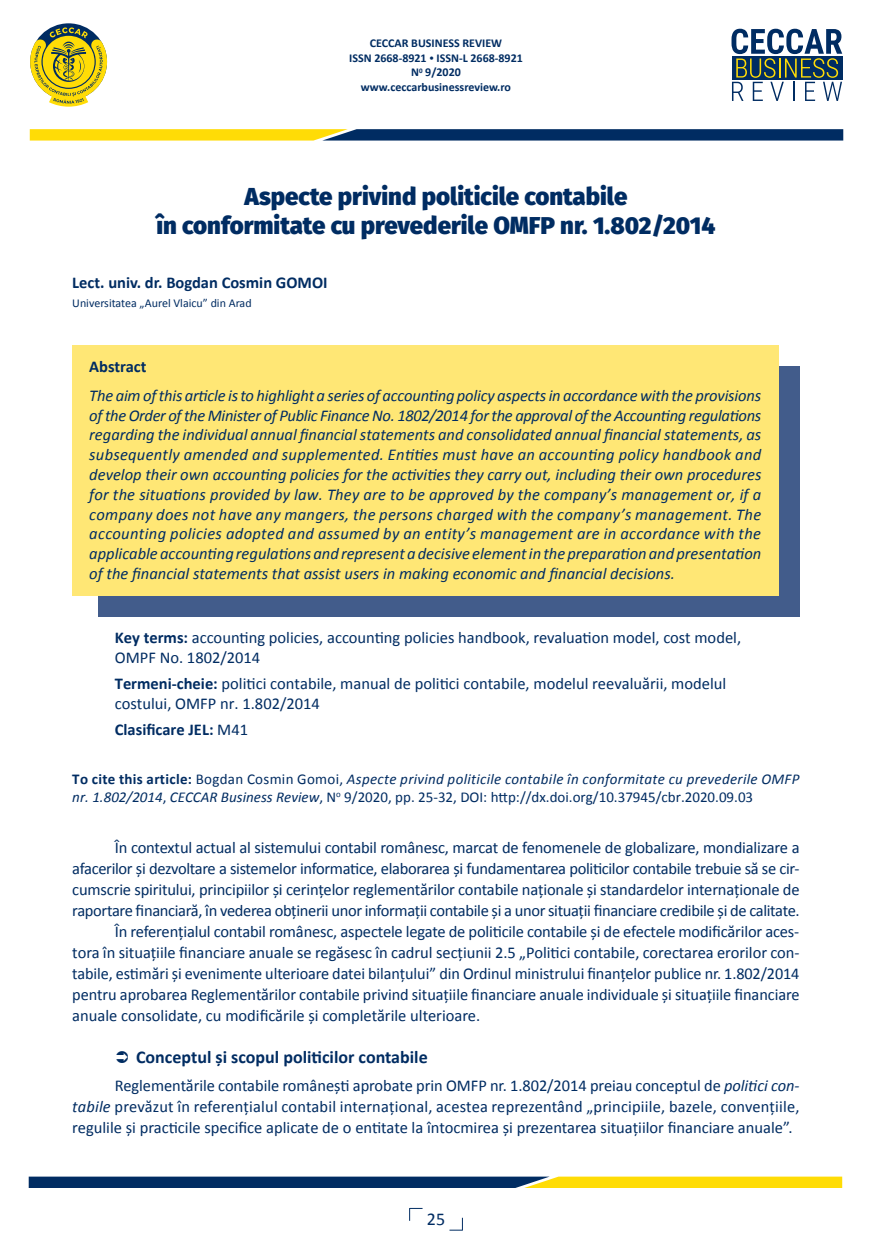
<style>
.page{position:relative;width:872px;height:1255px;background:#fff}
.page>*{position:absolute;margin:0;border:0;box-sizing:border-box;transform-origin:0 0}
.Titlu_articol{font:900 24px/28.8px "Fira Sans";color:#002c62;text-align:center}
.Subtitlu_cu_12{font:700 18px "Calibri";color:#002c62}
.t1{font:18px "Calibri";color:#002c62}
.Text_articol{font:16.5px/21px "Calibri";color:#002c62;text-align:justify}
.Rezumat{font:italic 16.5px/19.8px "Calibri";color:#002c62;text-align:justify}
.Termeni-cheie{font:16.5px/19.8px "Calibri";color:#002c62}
.Autori{font:700 16.5px "Calibri";color:#002c62}
.Termeni-cheie-2{font:700 16.5px "Calibri";color:#002c62}
.Text_articol-2{font:italic 15px/18px "Calibri";letter-spacing:.02em;color:#002c62}
.t2{font:700 12px "Calibri";color:#002c62}
.Autori_institutii{font:12px "Calibri";color:#002c62}
.s1{font-size:9px}
.s2{font-weight:700}
.s3{font-weight:400}
.s4{font-weight:700;font-style:normal}
.s5{font-style:normal}
.s6{font-style:italic}
</style>
<div class="page">
<svg style="left:449px;top:1217px;width:14px;height:13px"></svg>
<svg style="left:731px;top:29px;width:111px;height:72px"></svg>
<svg style="left:30px;top:129px;width:813px;height:11px;background:#637144"></svg>
<svg style="left:30px;top:27px;width:77px;height:80px"></svg>
<svg style="left:29px;top:1176px;width:813px;height:11px;background:#69774c"></svg>
<svg style="left:409px;top:1207px;width:13px;height:13px"></svg>
<div style="left:98px;top:366px;width:701px;height:251px;background:#425c8b"></div>
<div style="left:72px;top:345px;width:706px;height:250px;background:#ffe775"></div>
<p class="t2" style="left:370px;top:36px;width:134px">CECCAR BUSINESS REVIEW</p>
<p class="t2" style="left:349px;top:50px;width:175px">ISSN 2668-8921 <span class="s1">•</span> ISSN-L 2668-8921</p>
<p class="t2" style="left:411px;top:65px;width:51px">N<sup>0</sup> 9/2020</p>
<p class="t2" style="left:361px;top:79px;width:152px">www.ceccarbusinessreview.ro</p>
<p class="Titlu_articol" style="left:156px;top:180px;width:560px">Aspecte privind politicile contabile<br>în conformitate cu prevederile OMFP nr. 1.802/2014</p>
<p class="Autori" style="left:72px;top:272px;width:257px">Lect. univ. dr. Bogdan Cosmin GOMOI</p>
<p class="Autori_institutii" style="left:72px;top:295px;width:181px">Universitatea „Aurel Vlaicu” din Arad</p>
<p class="Autori" style="left:89px;top:357px;width:59px">Abstract</p>
<p class="Rezumat" style="left:89px;top:384px;width:673px">The aim of this article is to highlight a series of accounting policy aspects in accordance with the provisions of the Order of the Minister of Public Finance No. 1802/2014 for the approval of the Accounting regulations regarding the individual annual financial statements and consolidated annual financial statements, as subsequently amended and supplemented. Entities must have an accounting policy handbook and develop their own accounting policies for the activities they carry out, including their own procedures for the situations provided by law. They are to be approved by the company’s management or, if a company does not have any mangers, the persons charged with the company’s management. The accounting policies adopted and assumed by an entity’s management are in accordance with the applicable accounting regulations and represent a decisive element in the preparation and presentation of the financial statements that assist users in making economic and financial decisions.</p>
<p class="Termeni-cheie" style="left:115px;top:626px;width:628px"><span class="s2">Key terms:</span> accounting policies, accounting policies handbook, revaluation model, cost model,<br>OMPF No. 1802/2014</p>
<p class="Termeni-cheie" style="left:115px;top:672px;width:613px"><span class="s2">Termeni-cheie:</span> politici contabile, manual de politici contabile, modelul reevaluării, modelul costului, OMFP nr. 1.802/2014</p>
<p class="Termeni-cheie-2" style="left:115px;top:719px;width:135px">Clasificare JEL: <span class="s3">M41</span></p>
<p class="Text_articol-2" style="left:72px;top:769px;width:728px"><span class="s4">To cite this article:</span> <span class="s5">Bogdan Cosmin Gomoi,</span> Aspecte privind politicile contabile în conformitate cu prevederile OMFP nr. 1.802/2014<span class="s5">,</span> CECCAR Business Review<span class="s5">, N</span><sup>o</sup> <span class="s5">9/2020, pp. 25-32, DOI: http://dx.doi.org/10.37945/cbr.2020.09.03</span></p>
<p class="Text_articol" style="left:72px;top:836px;width:729px;text-indent:43px">În contextul actual al sistemului contabil românesc, marcat de fenomenele de globalizare, mondializare a afacerilor și dezvoltare a sistemelor informatice, elaborarea şi fundamentarea politicilor contabile trebuie să se cir&shy;cumscrie spiritului, principiilor şi cerinţelor reglementărilor contabile naționale și standardelor internaționale de raportare financiară, în vederea obţinerii unor informaţii contabile şi a unor situaţii financiare credibile şi de calitate.</p>
<p class="Text_articol" style="left:72px;top:920px;width:729px;text-indent:43px">În referențialul contabil românesc, aspectele legate de politicile contabile și de efectele modificărilor aces&shy;tora în situațiile financiare anuale se regăsesc în cadrul secțiunii 2.5 „Politici contabile, corectarea erorilor con&shy;tabile, estimări și evenimente ulterioare datei bilanțului” din Ordinul ministrului finanţelor publice nr. 1.802/2014 pentru aprobarea Reglementărilor contabile privind situațiile financiare anuale individuale și situațiile financiare anuale consolidate, cu modificările și completările ulterioare.</p>
<p class="Subtitlu_cu_12" style="left:136px;top:1045px;width:293px">Conceptul și scopul politicilor contabile</p>
<p class="Text_articol" style="left:72px;top:1073px;width:729px;text-indent:43px">Reglementările contabile româneşti aprobate prin OMFP nr. 1.802/2014 preiau conceptul de <span class="s6">politici con&shy;tabile</span> prevăzut în referenţialul contabil internaţional, acestea reprezentând „principiile, bazele, convenţiile, regulile şi practicile specifice aplicate de o entitate la întocmirea şi prezentarea situaţiilor financiare anuale”.</p>
<p class="t1" style="left:427px;top:1208px;width:20px">25</p>
</div>
